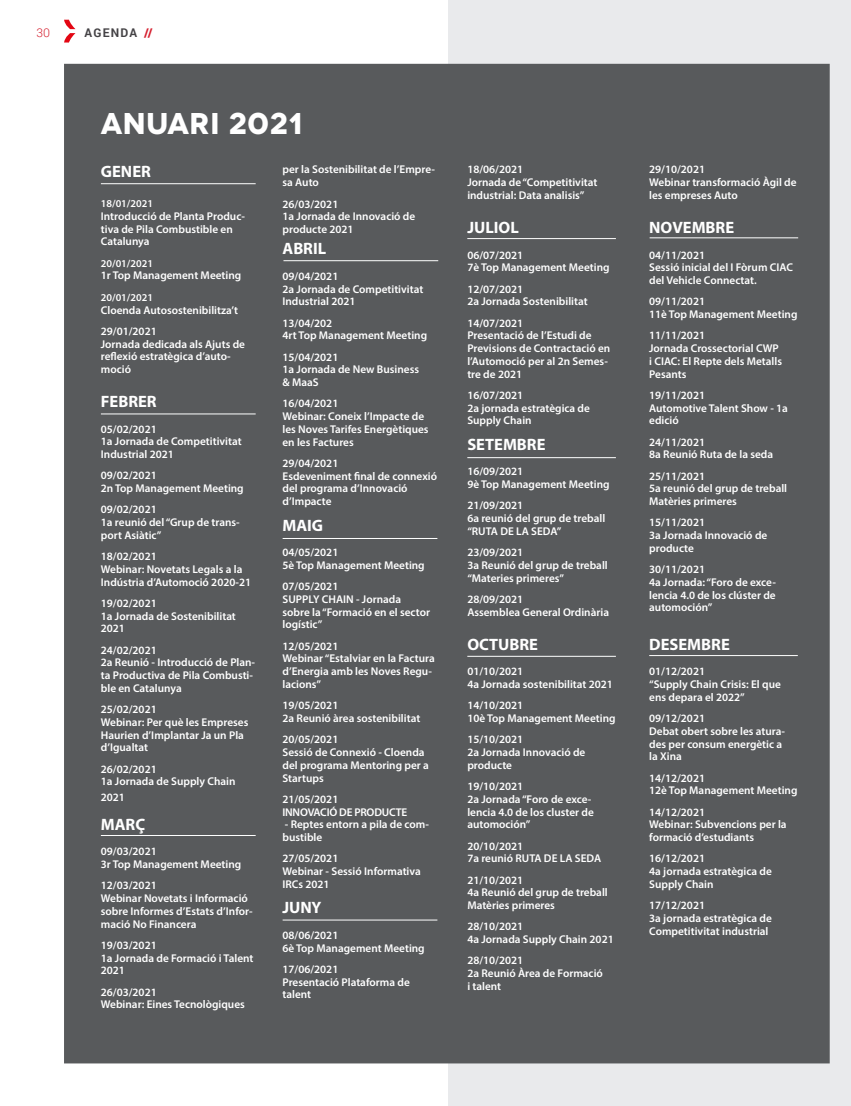
<style>
.page{position:relative;width:851px;height:1106px;background:#fff}
.page>*{position:absolute;margin:0;border:0;box-sizing:border-box;transform-origin:0 0}
.t1{font:700 30px "Novecentowide";letter-spacing:.01em;color:#fff}
.t2{font:700 16.5px "Myriad Pro";color:#fff}
.t3{font:700 12px "Roboto";letter-spacing:.1em;color:#444245}
.t4{font:300 12px "Roboto";color:#d51f2e}
.t5{font:600 11.25px/12.8px "Myriad Pro";color:#fff}
.t6{font:600 11.25px/12.8px "Myriad Pro";letter-spacing:-.02em;color:#fff}
.t7{font:600 10.5px "Myriad Pro";color:#fff}
.s1{color:#d51f2e}
</style>
<div class="page">
<svg style="left:64px;top:20px;width:11px;height:23px"></svg>
<div style="left:449px;top:0;width:401px;height:1106px;background:#e9eaec"></div>
<div style="left:64px;top:64px;width:765px;height:999px;background:#585a5c"></div>
<hr style="left:101px;top:183px;width:154px;height:1px;background:#fff">
<hr style="left:101px;top:413px;width:154px;height:1px;background:#fff">
<hr style="left:101px;top:835px;width:154px;height:1px;background:#fff">
<hr style="left:467px;top:457px;width:148px;height:1px;background:#fff">
<hr style="left:467px;top:656px;width:148px;height:1px;background:#fff">
<hr style="left:467px;top:238px;width:148px;height:1px;background:#fff">
<hr style="left:649px;top:237px;width:149px;height:1px;background:#fff">
<hr style="left:283px;top:260px;width:155px;height:1px;background:#fff">
<hr style="left:282px;top:538px;width:155px;height:1px;background:#fff">
<hr style="left:282px;top:919px;width:155px;height:1px;background:#fff">
<hr style="left:649px;top:655px;width:148px;height:1px;background:#fff">
<p class="t4" style="left:37px;top:25px;width:15px">30</p>
<p class="t3" style="left:85px;top:25px;width:70px">AGENDA <span class="s1">//</span></p>
<h1 class="t1" style="left:101px;top:104px;width:203px">ANUARI 2021</h1>
<h2 class="t2" style="left:101px;top:161px;width:52px">GENER</h2>
<p class="t7" style="left:101px;top:197px;width:54px">18/01/2021</p>
<p class="t5" style="left:101px;top:209px;width:146px">Introducció de Planta Produc&shy;tiva de Pila Combustible en<br>Catalunya</p>
<p class="t7" style="left:101px;top:256px;width:54px">20/01/2021</p>
<p class="t5" style="left:101px;top:269px;width:142px">1r Top Management Meeting</p>
<p class="t7" style="left:101px;top:290px;width:54px">20/01/2021</p>
<p class="t5" style="left:101px;top:299px;width:139px;line-height:21.3px">Cloenda Autosostenibilitza’t<br>29/01/2021</p>
<p class="t5" style="left:101px;top:337px;width:146px">Jornada dedicada als Ajuts de reflexió estratègica d’auto&shy;moció</p>
<h2 class="t2" style="left:101px;top:391px;width:57px">FEBRER</h2>
<p class="t5" style="left:101px;top:422px;width:142px">05/02/2021<br>1a Jornada de Competitivitat<br>Industrial 2021</p>
<p class="t5" style="left:101px;top:469px;width:144px">09/02/2021<br>2n Top Management Meeting</p>
<p class="t5" style="left:101px;top:503px;width:140px">09/02/2021<br>1a reunió del “Grup de trans&shy;port Asiàtic”</p>
<p class="t5" style="left:101px;top:549px;width:152px">18/02/2021<br>Webinar: Novetats Legals a la<br>Indústria d’Automoció 2020-21</p>
<p class="t5" style="left:101px;top:596px;width:136px">19/02/2021<br>1a Jornada de Sostenibilitat<br>2021</p>
<p class="t5" style="left:101px;top:643px;width:156px">24/02/2021<br>2a Reunió - Introducció de Plan&shy;ta Productiva de Pila Combusti&shy;ble en Catalunya</p>
<p class="t5" style="left:101px;top:702px;width:149px">25/02/2021<br>Webinar: Per què les Empreses<br>Haurien d’Implantar Ja un Pla d’Igualtat</p>
<p class="t5" style="left:101px;top:762px;width:136px">26/02/2021<br>1a Jornada de Supply Chain</p>
<p class="t5" style="left:101px;top:790px;width:26px">2021</p>
<h2 class="t2" style="left:101px;top:813px;width:46px">MARÇ</h2>
<p class="t5" style="left:101px;top:844px;width:142px">09/03/2021<br>3r Top Management Meeting</p>
<p class="t5" style="left:101px;top:878px;width:153px">12/03/2021<br>Webinar Novetats i Informació sobre Informes d’Estats d’Infor&shy;mació No Financera</p>
<p class="t5" style="left:101px;top:938px;width:154px">19/03/2021<br>1a Jornada de Formació i Talent<br>2021</p>
<p class="t5" style="left:101px;top:985px;width:145px">26/03/2021<br>Webinar: Eines Tecnològiques</p>
<p class="t5" style="left:282px;top:163px;width:154px">per la Sostenibilitat de l’Empre&shy;sa Auto</p>
<p class="t5" style="left:282px;top:197px;width:134px">26/03/2021<br>1a Jornada de Innovació de producte 2021</p>
<h2 class="t2" style="left:282px;top:238px;width:45px">ABRIL</h2>
<p class="t5" style="left:282px;top:269px;width:142px">09/04/2021<br>2a Jornada de Competitivitat<br>Industrial 2021</p>
<p class="t5" style="left:282px;top:316px;width:146px">13/04/202<br>4rt Top Management Meeting</p>
<p class="t5" style="left:282px;top:350px;width:138px">15/04/2021<br>1a Jornada de New Business &amp; MaaS</p>
<p class="t5" style="left:282px;top:397px;width:148px">16/04/2021<br>Webinar: Coneix l’Impacte de les Noves Tarifes Energètiques en les Factures</p>
<p class="t5" style="left:282px;top:456px;width:156px">29/04/2021<br>Esdeveniment final de connexió del programa d’Innovació d’Impacte</p>
<h2 class="t2" style="left:282px;top:514px;width:42px">MAIG</h2>
<p class="t5" style="left:282px;top:546px;width:144px">04/05/2021<br>5è Top Management Meeting</p>
<p class="t5" style="left:282px;top:580px;width:149px">07/05/2021<br>SUPPLY CHAIN - Jornada sobre la “Formació en el sector logístic”</p>
<p class="t5" style="left:282px;top:639px;width:154px">12/05/2021<br>Webinar “Estalviar en la Factura d’Energia amb les Noves Regu&shy;lacions”</p>
<p class="t5" style="left:282px;top:698px;width:139px">19/05/2021<br>2a Reunió àrea sostenibilitat</p>
<p class="t5" style="left:282px;top:732px;width:148px">20/05/2021<br>Sessió de Connexió - Cloenda del programa Mentoring per a<br>Startups</p>
<p class="t6" style="left:282px;top:792px;width:126px">21/05/2021<br>INNOVACIÓ DE PRODUCTE</p>
<p class="t5" style="left:282px;top:817px;width:148px">- Reptes entorn a pila de com&shy;bustible</p>
<p class="t5" style="left:282px;top:851px;width:140px">27/05/2021<br>Webinar - Sessió Informativa<br>IRCs 2021</p>
<h2 class="t2" style="left:282px;top:897px;width:41px">JUNY</h2>
<p class="t5" style="left:282px;top:928px;width:144px">08/06/2021<br>6è Top Management Meeting</p>
<p class="t5" style="left:282px;top:962px;width:129px">17/06/2021<br>Presentació Plataforma de talent</p>
<p class="t5" style="left:467px;top:163px;width:132px">18/06/2021<br>Jornada de “Competitivitat industrial: Data analisis”</p>
<h2 class="t2" style="left:467px;top:217px;width:53px">JULIOL</h2>
<p class="t5" style="left:467px;top:248px;width:144px">06/07/2021<br>7è Top Management Meeting</p>
<p class="t5" style="left:467px;top:282px;width:122px">12/07/2021<br>2a Jornada Sostenibilitat</p>
<p class="t5" style="left:467px;top:316px;width:144px">14/07/2021<br>Presentació de l’Estudi de<br>Previsions de Contractació en l’Automoció per al 2n Semes&shy;tre de 2021</p>
<p class="t5" style="left:467px;top:388px;width:124px">16/07/2021<br>2a jornada estratègica de<br>Supply Chain</p>
<h2 class="t2" style="left:467px;top:433px;width:80px">SETEMBRE</h2>
<p class="t5" style="left:467px;top:465px;width:144px">16/09/2021<br>9è Top Management Meeting</p>
<p class="t5" style="left:467px;top:499px;width:139px">21/09/2021<br>6a reunió del grup de treball “RUTA DE LA SEDA”</p>
<p class="t5" style="left:467px;top:546px;width:142px">23/09/2021<br>3a Reunió del grup de treball “Materies primeres”</p>
<p class="t5" style="left:467px;top:592px;width:143px">28/09/2021<br>Assemblea General Ordinària</p>
<h2 class="t2" style="left:467px;top:633px;width:72px">OCTUBRE</h2>
<p class="t5" style="left:467px;top:665px;width:147px">01/10/2021<br>4a Jornada sostenibilitat 2021</p>
<p class="t5" style="left:467px;top:699px;width:150px">14/10/2021<br>10è Top Management Meeting</p>
<p class="t5" style="left:467px;top:733px;width:120px">15/10/2021<br>2a Jornada Innovació de producte</p>
<p class="t5" style="left:467px;top:779px;width:128px">19/10/2021<br>2a Jornada “Foro de exce&shy;lencia 4.0 de los cluster de automoción”</p>
<p class="t5" style="left:467px;top:839px;width:135px">20/10/2021<br>7a reunió RUTA DE LA SEDA</p>
<p class="t5" style="left:467px;top:873px;width:142px">21/10/2021<br>4a Reunió del grup de treball<br>Matèries primeres</p>
<p class="t5" style="left:467px;top:920px;width:148px">28/10/2021<br>4a Jornada Supply Chain 2021</p>
<p class="t5" style="left:467px;top:954px;width:137px">28/10/2021<br>2a Reunió Àrea de Formació i talent</p>
<p class="t5" style="left:649px;top:163px;width:149px">29/10/2021<br>Webinar transformació Àgil de les empreses Auto</p>
<h2 class="t2" style="left:649px;top:217px;width:86px">NOVEMBRE</h2>
<p class="t5" style="left:649px;top:248px;width:145px">04/11/2021<br>Sessió inicial del I Fòrum CIAC del Vehicle Connectat.</p>
<p class="t5" style="left:649px;top:295px;width:150px">09/11/2021<br>11è Top Management Meeting</p>
<p class="t5" style="left:649px;top:329px;width:134px">11/11/2021<br>Jornada Crossectorial CWP i CIAC: El Repte dels Metalls<br>Pesants</p>
<p class="t5" style="left:649px;top:388px;width:140px">19/11/2021<br>Automotive Talent Show - 1a edició</p>
<p class="t5" style="left:649px;top:435px;width:125px">24/11/2021<br>8a Reunió Ruta de la seda</p>
<p class="t5" style="left:649px;top:469px;width:139px">25/11/2021<br>5a reunió del grup de treball<br>Matèries primeres</p>
<p class="t5" style="left:649px;top:516px;width:120px">15/11/2021<br>3a Jornada Innovació de producte</p>
<p class="t5" style="left:649px;top:562px;width:128px">30/11/2021<br>4a Jornada: “Foro de exce&shy;lencia 4.0 de los clúster de automoción”</p>
<h2 class="t2" style="left:649px;top:633px;width:82px">DESEMBRE</h2>
<p class="t5" style="left:649px;top:665px;width:133px">01/12/2021<br>“Supply Chain Crisis: El que ens depara el 2022”</p>
<p class="t5" style="left:649px;top:711px;width:137px">09/12/2021<br>Debat obert sobre les atura&shy;des per consum energètic a la Xina</p>
<p class="t5" style="left:649px;top:771px;width:150px">14/12/2021<br>12è Top Management Meeting</p>
<p class="t5" style="left:649px;top:805px;width:139px">14/12/2021<br>Webinar: Subvencions per la formació d’estudiants</p>
<p class="t5" style="left:649px;top:852px;width:124px">16/12/2021<br>4a jornada estratègica de<br>Supply Chain</p>
<p class="t5" style="left:649px;top:898px;width:124px">17/12/2021<br>3a jornada estratègica de<br>Competitivitat industrial</p>
</div>
